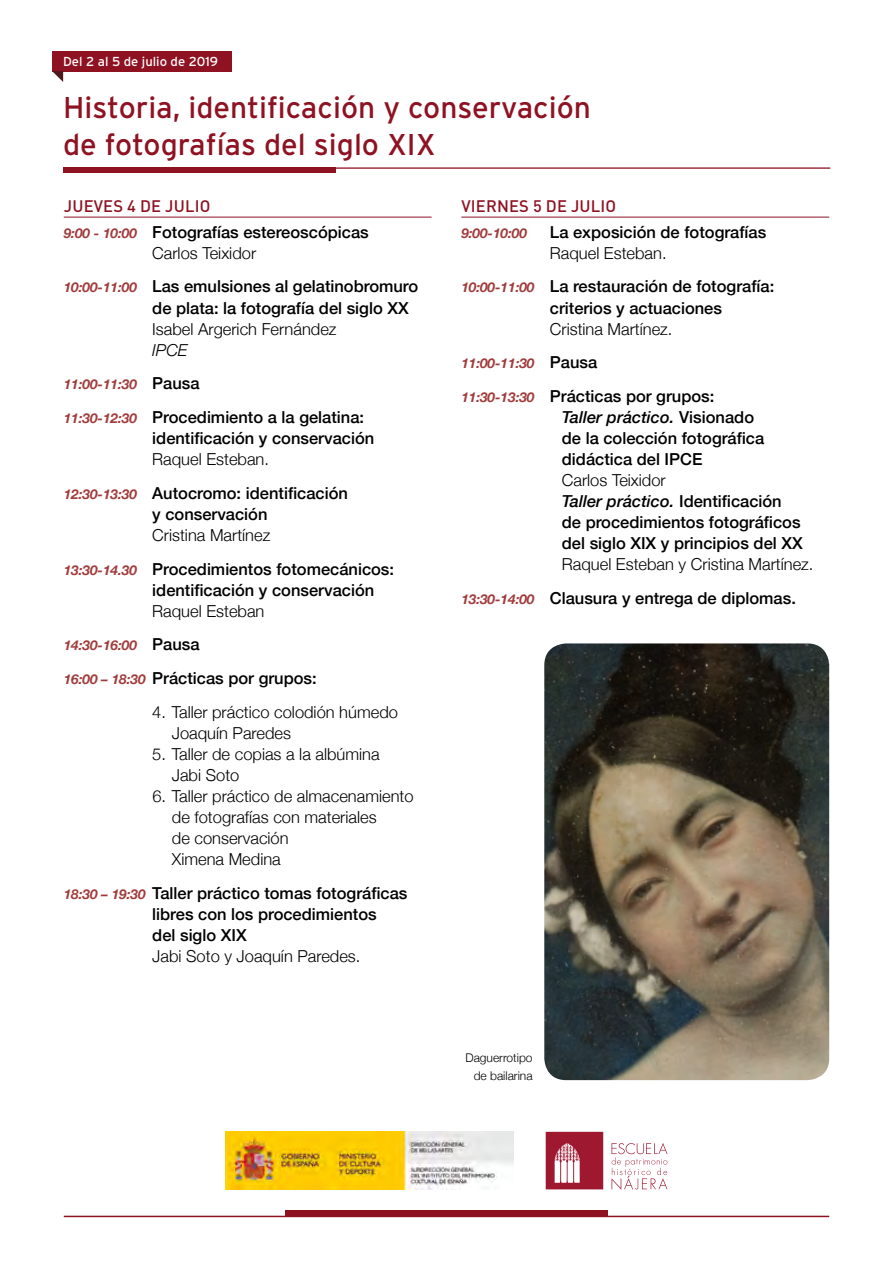
<style>
.page{position:relative;width:893px;height:1263px;background:#fff}
.page>*{position:absolute;margin:0;border:0;box-sizing:border-box;transform-origin:0 0}
.t1{font:30px/36px "Interstate";color:#8e1221}
.t2{font:500 16.5px/21px "Helvetica Neue";color:#000}
.t3{font:300 16.5px/21px "Helvetica Neue";color:#000}
.t4{font:500 16.5px "DIN Pro";letter-spacing:.01em;color:#8e1221}
.t5{font:italic 300 16.5px "Helvetica Neue";color:#000}
.t6{font:italic 700 13.5px "Helvetica Neue";color:#a13c3c}
.t7{font:13.05px "Interstate";color:#fff}
.t8{font:300 12px/18px "Helvetica Neue";color:#000;text-align:right}
.s1{font-weight:700;font-style:italic;font-size:13.5px;color:#a13c3c}
.s2{font-weight:300}
.s3{font-weight:500;font-style:normal;font-size:16.5px;color:#000}
.s4{font-style:italic}
.s5{font-weight:500}
</style>
<div class="page">
<hr style="left:64px;top:217px;width:368px;height:1px;background:#8e1221">
<hr style="left:461px;top:217px;width:368px;height:1px;background:#8e1221">
<hr style="left:64px;top:1216px;width:765px;height:1px;background:#8e1221">
<div style="left:285px;top:1210px;width:323px;height:7px;background:#8e1221"></div>
<img style="left:225px;top:1132px;width:288px;height:58px">
<svg style="left:611px;top:1143px;width:56px;height:47px"></svg>
<svg style="left:546px;top:1132px;width:57px;height:57px"></svg>
<div style="left:52px;top:51px;width:180px;height:20px;background:#8e1221"></div>
<hr style="left:63px;top:167px;width:767px;height:2px;background:#8e1221">
<div style="left:63px;top:167px;width:273px;height:6px;background:#8e1221"></div>
<svg style="left:52px;top:71px;width:11px;height:11px"></svg>
<img style="left:544px;top:643px;width:285px;height:437px">
<p class="t7" style="left:63px;top:54px;width:156px">Del 2 al 5 de julio de 2019</p>
<h1 class="t1" style="left:63px;top:90px;width:529px">Historia, identificación y conservación de fotografías del siglo XIX</h1>
<p class="t4" style="left:64px;top:195px;width:148px">JUEVES 4 DE JULIO</p>
<p class="t2" style="left:152px;top:220px;width:218px;text-indent:-88px"><span class="s1">9:00 - 10:00</span> Fotografías estereoscópicas<br><span class="s2">Carlos Teixidor</span></p>
<p class="t2" style="left:152px;top:275px;width:267px;text-indent:-88px"><span class="s1">10:00-11:00</span> Las emulsiones al gelatinobromuro de plata: la fotografía del siglo XX</p>
<p class="t3" style="left:152px;top:317px;width:186px">Isabel Argerich Fernández</p>
<p class="t5" style="left:152px;top:337px;width:37px">IPCE</p>
<p class="t6" style="left:64px;top:374px;width:137px">11:00-11:30 <span class="s3">Pausa</span></p>
<p class="t2" style="left:152px;top:405px;width:223px;text-indent:-88px"><span class="s1">11:30-12:30</span> Procedimiento a la gelatina: identificación y conservación</p>
<p class="t2" style="left:64px;top:441px;width:286px;line-height:33.8px;text-align:center"><span class="s2">Raquel Esteban.<br></span><span class="s1">12:30-13:30</span> Autocromo: identificación</p>
<p class="t2" style="left:152px;top:502px;width:117px">y conservación</p>
<p class="t2" style="left:64px;top:517px;width:332px;line-height:33.8px;text-indent:88px"><span class="s2">Cristina Martínez<br></span><span class="s1">13:30-14.30</span> Procedimientos fotomecánicos:</p>
<p class="t2" style="left:152px;top:578px;width:223px">identificación y conservación</p>
<p class="t3" style="left:152px;top:599px;width:114px">Raquel Esteban</p>
<p class="t6" style="left:64px;top:635px;width:137px">14:30-16:00 <span class="s3">Pausa</span></p>
<p class="t2" style="left:64px;top:666px;width:254px"><span class="s1">16:00 – 18:30</span> Prácticas por grupos:</p>
<p class="t3" style="left:172px;top:700px;width:228px;text-indent:-20px">4. Taller práctico colodión húmedo<br>Joaquín Paredes</p>
<p class="t3" style="left:172px;top:742px;width:209px;text-indent:-20px">5. Taller de copias a la albúmina<br>Jabi Soto</p>
<p class="t3" style="left:172px;top:784px;width:243px;text-indent:-20px">6. Taller práctico de almacenamiento de fotografías con materiales<br>de conservación<br>Ximena Medina</p>
<p class="t2" style="left:152px;top:881px;width:257px;text-indent:-88px"><span class="s1">18:30 – 19:30</span> Taller práctico tomas fotográficas libres con los procedimientos<br>del siglo XIX</p>
<p class="t3" style="left:152px;top:944px;width:210px">Jabi Soto y Joaquín Paredes.</p>
<p class="t4" style="left:461px;top:195px;width:156px">VIERNES 5 DE JULIO</p>
<p class="t6" style="left:461px;top:222px;width:67px">9:00-10:00</p>
<p class="t2" style="left:550px;top:220px;width:218px">La exposición de fotografías</p>
<p class="t2" style="left:461px;top:235px;width:314px;line-height:33.8px;text-indent:88px"><span class="s2">Raquel Esteban.<br></span><span class="s1">10:00-11:00</span> La restauración de fotografía:</p>
<p class="t2" style="left:550px;top:296px;width:174px">criterios y actuaciones</p>
<p class="t3" style="left:550px;top:317px;width:124px">Cristina Martínez.</p>
<p class="t6" style="left:461px;top:353px;width:137px">11:00-11:30 <span class="s3">Pausa</span></p>
<p class="t2" style="left:562px;top:384px;width:204px;text-indent:-100px"><span class="s1">11:30-13:30</span> Prácticas por grupos:<br><span class="s4">Taller práctico.</span> Visionado de la colección fotográfica didáctica del IPCE</p>
<p class="t2" style="left:562px;top:468px;width:242px"><span class="s2">Carlos Teixidor<br></span><span class="s4">Taller práctico.</span> Identificación de procedimientos fotográficos del siglo XIX y principios del XX</p>
<p class="t3" style="left:461px;top:546px;width:354px;line-height:33.8px;text-indent:100px">Raquel Esteban y Cristina Martínez.<br><span class="s1">13:30-14:00</span> <span class="s5">Clausura y entrega de diplomas.</span></p>
<p class="t8" style="left:465px;top:1048px;width:69px">Daguerrotipo de bailarina</p>
</div>
